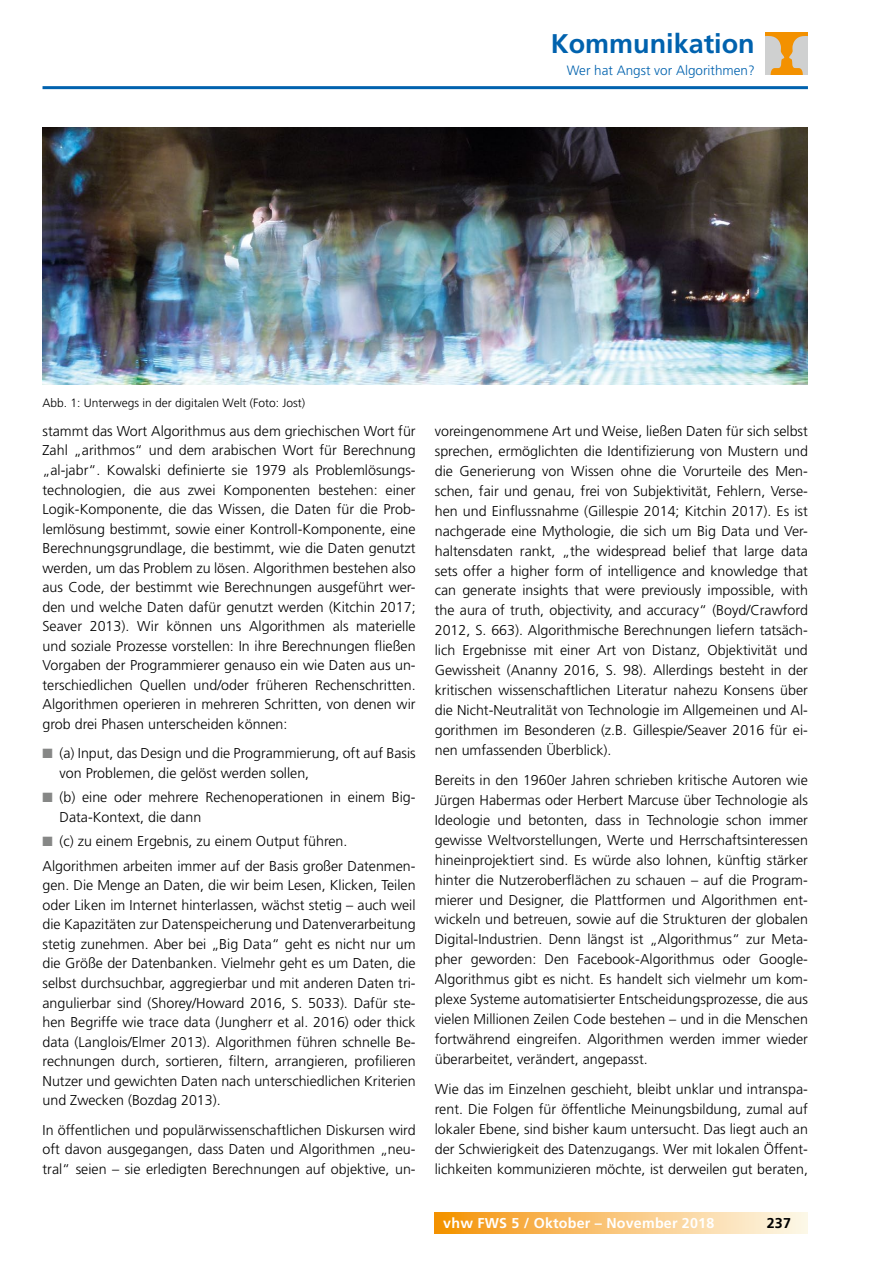
<style>
.page{position:relative;width:893px;height:1263px;background:#fff}
.page>*{position:absolute;margin:0;border:0;box-sizing:border-box;transform-origin:0 0}
.t1{font:700 27px "Frutiger LT";color:#0062ae}
.t2{font:300 14.25px/20px "Frutiger LT";color:#000;text-align:justify}
.t3{font:700 14.25px "Frutiger LT";letter-spacing:.015em;color:#fff}
.t4{font:700 14.25px "Frutiger LT";color:#000}
.t5{font:300 13.5px "Frutiger LT";color:#0062ae}
.t6{font:300 12px "Frutiger CE";color:#000}
.s1{color:#868786}
</style>
<div class="page">
<div style="left:435px;top:1212px;width:373px;height:21px;background:linear-gradient(to right,#f59308,#fefaef)"></div>
<hr style="left:43px;top:86px;width:765px;height:3px;background:#0062ae">
<div style="left:766px;top:32px;width:42px;height:43px;background:#f39100"></div>
<svg style="left:766px;top:36px;width:42px;height:39px"></svg>
<img style="left:43px;top:128px;width:765px;height:257px">
<h1 class="t1" style="left:551px;top:28px;width:206px">Kommunikation</h1>
<p class="t5" style="left:567px;top:62px;width:190px">Wer hat Angst vor Algorithmen?</p>
<p class="t6" style="left:43px;top:396px;width:264px">Abb. 1: Unterwegs in der digitalen Welt (Foto: Jost)</p>
<p class="t2" style="left:43px;top:421px;width:375px;line-height:19.5px">stammt das Wort Algorithmus aus dem griechischen Wort für Zahl „arithmos“ und dem arabischen Wort für Berechnung „al-jabr“. Kowalski definierte sie 1979 als Problemlösungs&shy;technologien, die aus zwei Komponenten bestehen: einer Logik-Komponente, die das Wissen, die Daten für die Prob&shy;lemlösung bestimmt, sowie einer Kontroll-Komponente, eine Berechnungsgrundlage, die bestimmt, wie die Daten genutzt werden, um das Problem zu lösen. Algorithmen bestehen also aus Code, der bestimmt wie Berechnungen ausgeführt wer&shy;den und welche Daten dafür genutzt werden (Kitchin 2017; Seaver 2013). Wir können uns Algorithmen als materielle und soziale Prozesse vorstellen: In ihre Berechnungen fließen Vorgaben der Programmierer genauso ein wie Daten aus un&shy;terschiedlichen Quellen und/oder früheren Rechenschritten.<br>Algorithmen operieren in mehreren Schritten, von denen wir grob drei Phasen unterscheiden können:</p>
<p class="t2" style="left:60px;top:744px;width:358px;line-height:19.5px;text-indent:-17px"><span class="s1">■</span> (a) Input, das Design und die Programmierung, oft auf Basis von Problemen, die gelöst werden sollen,</p>
<p class="t2" style="left:60px;top:788px;width:358px;line-height:19.5px;text-indent:-17px"><span class="s1">■</span> (b) eine oder mehrere Rechenoperationen in einem Big-<br>Data-Kontext, die dann</p>
<p class="t2" style="left:43px;top:829px;width:375px;line-height:24.5px"><span class="s1">■</span> (c) zu einem Ergebnis, zu einem Output führen.<br>Algorithmen arbeiten immer auf der Basis großer Datenmen-</p>
<p class="t2" style="left:43px;top:876px;width:375px;line-height:19.5px">gen. Die Menge an Daten, die wir beim Lesen, Klicken, Teilen oder Liken im Internet hinterlassen, wächst stetig – auch weil die Kapazitäten zur Datenspeicherung und Datenverarbeitung stetig zunehmen. Aber bei „Big Data“ geht es nicht nur um die Größe der Datenbanken. Vielmehr geht es um Daten, die selbst durchsuchbar, aggregierbar und mit anderen Daten tri&shy;angulierbar sind (Shorey/Howard 2016, S. 5033). Dafür ste&shy;hen Begriffe wie trace data (Jungherr et al. 2016) oder thick data (Langlois/Elmer 2013). Algorithmen führen schnelle Be&shy;rechnungen durch, sortieren, filtern, arrangieren, profilieren Nutzer und gewichten Daten nach unterschiedlichen Kriterien und Zwecken (Bozdag 2013).</p>
<p class="t2" style="left:43px;top:1120px;width:375px;line-height:19.5px">In öffentlichen und populärwissenschaftlichen Diskursen wird oft davon ausgegangen, dass Daten und Algorithmen „neu&shy;tral“ seien – sie erledigten Berechnungen auf objektive, un-</p>
<p class="t2" style="left:435px;top:421px;width:375px">voreingenommene Art und Weise, ließen Daten für sich selbst sprechen, ermöglichten die Identifizierung von Mustern und die Generierung von Wissen ohne die Vorurteile des Men&shy;schen, fair und genau, frei von Subjektivität, Fehlern, Verse&shy;hen und Einflussnahme (Gillespie 2014; Kitchin 2017). Es ist nachgerade eine Mythologie, die sich um Big Data und Ver&shy;haltensdaten rankt, „the widespread belief that large data sets offer a higher form of intelligence and knowledge that can generate insights that were previously impossible, with the aura of truth, objectivity, and accuracy“ (Boyd/Crawford 2012, S. 663). Algorithmische Berechnungen liefern tatsäch&shy;lich Ergebnisse mit einer Art von Distanz, Objektivität und Gewissheit (Ananny 2016, S. 98). Allerdings besteht in der kritischen wissenschaftlichen Literatur nahezu Konsens über die Nicht-Neutralität von Technologie im Allgemeinen und Al&shy;gorithmen im Besonderen (z.B. Gillespie/Seaver 2016 für ei&shy;nen umfassenden Überblick).</p>
<p class="t2" style="left:435px;top:770px;width:375px">Bereits in den 1960er Jahren schrieben kritische Autoren wie Jürgen Habermas oder Herbert Marcuse über Technologie als Ideologie und betonten, dass in Technologie schon immer gewisse Weltvorstellungen, Werte und Herrschaftsinteressen hineinprojektiert sind. Es würde also lohnen, künftig stärker hinter die Nutzeroberflächen zu schauen – auf die Program&shy;mierer und Designer, die Plattformen und Algorithmen ent&shy;wickeln und betreuen, sowie auf die Strukturen der globalen Digital-Industrien. Denn längst ist „Algorithmus“ zur Meta&shy;pher geworden: Den Facebook-Algorithmus oder Google-Algorithmus gibt es nicht. Es handelt sich vielmehr um kom&shy;plexe Systeme automatisierter Entscheidungsprozesse, die aus vielen Millionen Zeilen Code bestehen – und in die Menschen fortwährend eingreifen. Algorithmen werden immer wieder überarbeitet, verändert, angepasst.</p>
<p class="t2" style="left:435px;top:1079px;width:375px">Wie das im Einzelnen geschieht, bleibt unklar und intranspa&shy;rent. Die Folgen für öffentliche Meinungsbildung, zumal auf lokaler Ebene, sind bisher kaum untersucht. Das liegt auch an der Schwierigkeit des Datenzugangs. Wer mit lokalen Öffent&shy;lichkeiten kommunizieren möchte, ist derweilen gut beraten,</p>
<p class="t3" style="left:443px;top:1214px;width:272px">vhw FWS 5 / Oktober – November 2018</p>
<p class="t4" style="left:767px;top:1214px;width:26px">237</p>
</div>
